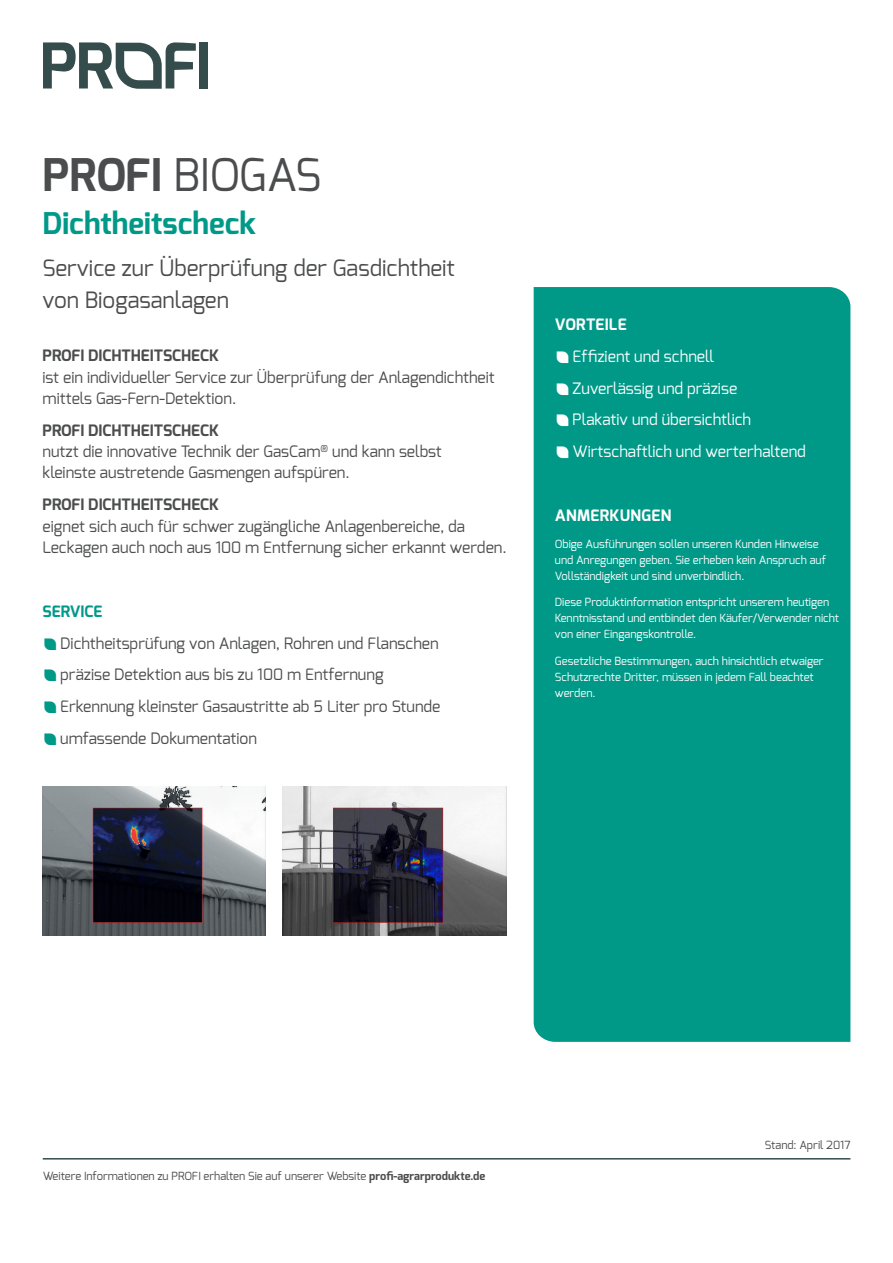
<style>
.page{position:relative;width:893px;height:1263px;background:#fff}
.page>*{position:absolute;margin:0;border:0;box-sizing:border-box;transform-origin:0 0}
.t1{font:45px "Exo";color:#4b4c4d}
.t2{font:700 30px "Exo";color:#098}
.t3{font:22.5px/32px "Exo";color:#4b4c4d}
.t4{font:15.75px/21.3px "Exo";color:#4b4c4d}
.t5{font:15.75px "Exo";color:#fff}
.t6{font:700 15.75px "Exo";color:#4b4c4d}
.t7{font:700 15.75px "Exo";letter-spacing:.02em;color:#fff}
.t8{font:700 15.75px "Exo";color:#098}
.t9{font:11.25px/15.9px "Exo";color:#fff}
.t10{font:11.25px "Exo";color:#4b4c4d}
.s1{font-weight:700}
.s2{color:#098}
</style>
<div class="page">
<div style="left:534px;top:287px;width:316px;height:755px;background:#098"></div>
<hr style="left:43px;top:1158px;width:807px;height:1px;background:#354c4c">
<img style="left:43px;top:787px;width:223px;height:148px">
<img style="left:283px;top:787px;width:223px;height:148px">
<div style="left:199px;top:42px;width:9px;height:46px;background:#354c4c"></div>
<svg style="left:43px;top:42px;width:153px;height:47px"></svg>
<h1 class="t1" style="left:43px;top:146px;width:281px"><span class="s1">PROFI</span> BIOGAS</h1>
<h2 class="t2" style="left:43px;top:204px;width:215px">Dichtheitscheck</h2>
<h3 class="t3" style="left:43px;top:252px;width:414px">Service zur Überprüfung der Gasdichtheit von Biogasanlagen</h3>
<p class="t6" style="left:43px;top:346px;width:178px">PROFI DICHTHEITSCHECK</p>
<p class="t4" style="left:43px;top:366px;width:454px">ist ein individueller Service zur Überprüfung der Anlagendichtheit mittels Gas-Fern-Detektion.</p>
<p class="t4" style="left:43px;top:419px;width:401px"><span class="s1">PROFI DICHTHEITSCHECK<br></span>nutzt die innovative Technik der GasCam<sup>®</sup> und kann selbst kleinste austretende Gasmengen aufspüren.</p>
<p class="t6" style="left:43px;top:494px;width:178px">PROFI DICHTHEITSCHECK</p>
<p class="t4" style="left:43px;top:515px;width:466px">eignet sich auch für schwer zugängliche Anlagenbereiche, da<br>Leckagen auch noch aus 100 m Entfernung sicher erkannt werden.</p>
<p class="t8" style="left:43px;top:601px;width:61px">SERVICE</p>
<p class="t4" style="left:43px;top:632px;width:398px"><span class="s2">•</span> Dichtheitsprüfung von Anlagen, Rohren und Flanschen</p>
<p class="t4" style="left:43px;top:664px;width:343px"><span class="s2">•</span> präzise Detektion aus bis zu 100 m Entfernung</p>
<p class="t4" style="left:43px;top:696px;width:399px"><span class="s2">•</span> Erkennung kleinster Gasaustritte ab 5 Liter pro Stunde</p>
<p class="t4" style="left:43px;top:728px;width:216px"><span class="s2">•</span> umfassende Dokumentation</p>
<p class="t7" style="left:555px;top:314px;width:73px">VORTEILE</p>
<p class="t5" style="left:555px;top:346px;width:161px">• Effizient und schnell</p>
<p class="t5" style="left:555px;top:378px;width:184px">• Zuverlässig und präzise</p>
<p class="t5" style="left:555px;top:410px;width:198px">• Plakativ und übersichtlich</p>
<p class="t5" style="left:555px;top:442px;width:252px">• Wirtschaftlich und werterhaltend</p>
<p class="t7" style="left:555px;top:505px;width:46px">Anmerk</p>
<p class="t7" style="left:620px;top:505px;width:53px">ungen</p>
<p class="t9" style="left:555px;top:536px;width:273px">Obige Ausführungen sollen unseren Kunden Hinweise und Anregungen geben. Sie erheben kein Anspruch auf<br>Vollständigkeit und sind unverbindlich.</p>
<p class="t9" style="left:555px;top:594px;width:286px">Diese Produktinformation entspricht unserem heutigen<br>Kenntnisstand und entbindet den Käufer/Verwender nicht von einer Eingangskontrolle.</p>
<p class="t9" style="left:555px;top:653px;width:270px">Gesetzliche Bestimmungen, auch hinsichtlich etwaiger<br>Schutzrechte Dritter, müssen in jedem Fall beachtet werden.</p>
<p class="t10" style="left:43px;top:1169px;width:444px">Weitere Informationen zu PROFI erhalten Sie auf unserer Website <span class="s1">profi-agrarprodukte.de</span></p>
<p class="t10" style="left:765px;top:1137px;width:87px">Stand: April 2017</p>
</div>
